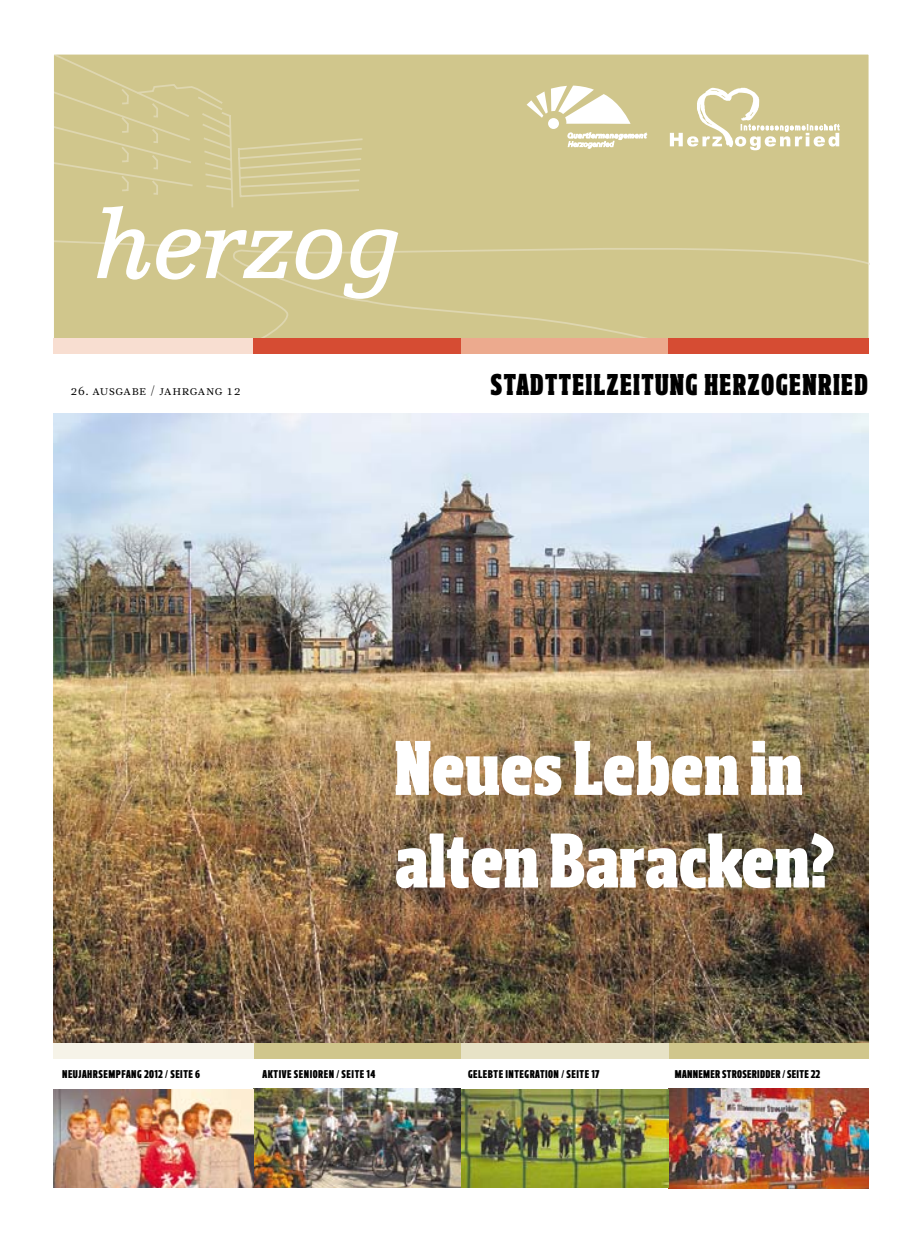
<style>
.page{position:relative;width:922px;height:1241px;background:#fff}
.page>*{position:absolute;margin:0;border:0;box-sizing:border-box;transform-origin:0 0}
.t1{font:77.12px/92.5px "Leitura Headline Serif";letter-spacing:.02em;color:#fff}
.t2{font:30px "Leitura Headline Serif";letter-spacing:.045em;color:#000}
.t3{font:12.5px "Leitura News Roman 1";letter-spacing:.025em;color:#000}
.t4{font:11.25px "Leitura Headline Sans";letter-spacing:.045em;color:#000}
.t5{font:11.25px "Leitura Headline Sans";letter-spacing:.025em;color:#000}
</style>
<div class="page">
<div style="left:53px;top:54px;width:815px;height:354px;background:#d0c68c"></div>
<svg style="left:55px;top:233px;width:812px;height:105px"></svg>
<svg style="left:55px;top:56px;width:308px;height:152px"></svg>
<div style="left:29px;top:338px;width:857px;height:90px;background:#fff"></div>
<svg style="left:97px;top:206px;width:53px;height:73px"></svg>
<svg style="left:156px;top:229px;width:242px;height:70px"></svg>
<div style="left:53px;top:338px;width:200px;height:15px;background:#f8ded1"></div>
<div style="left:253px;top:338px;width:208px;height:15px;background:#d64c33"></div>
<div style="left:461px;top:338px;width:207px;height:15px;background:#ecaa8e"></div>
<div style="left:668px;top:338px;width:200px;height:15px;background:#d64c33"></div>
<img style="left:53px;top:414px;width:815px;height:629px">
<div style="left:668px;top:1043px;width:200px;height:15px;background:#d0c68c"></div>
<div style="left:461px;top:1043px;width:207px;height:15px;background:#e7e2c6"></div>
<div style="left:253px;top:1043px;width:208px;height:15px;background:#d0c68c"></div>
<div style="left:53px;top:1043px;width:200px;height:15px;background:#f6f3e8"></div>
<svg style="left:526px;top:86px;width:104px;height:38px"></svg>
<div style="left:548px;top:118px;width:11px;height:11px;background:#fff;border-radius:50%"></div>
<svg style="left:567px;top:133px;width:79px;height:15px"></svg>
<svg style="left:669px;top:88px;width:170px;height:62px"></svg>
<img style="left:253px;top:1088px;width:615px;height:99px">
<img style="left:53px;top:1089px;width:200px;height:98px">
<p class="t3" style="left:70px;top:383px;width:172px">26. ausgabe / jahrgang 12</p>
<h2 class="t2" style="left:490px;top:366px;width:379px">Stadtteilzeitung Herzogenried</h2>
<h1 class="t1" style="left:394px;top:723px;width:442px">Neues Leben in alten Baracken?</h1>
<p class="t4" style="left:62px;top:1067px;width:139px">NEUJAHRSEMPFANG 2012 / SEITE 6</p>
<p class="t4" style="left:262px;top:1067px;width:114px">AKTIVE SENIOREN / SEITE 14</p>
<p class="t4" style="left:468px;top:1067px;width:133px">GELEBTE INTEGRATION / SEITE 17</p>
<p class="t4" style="left:674px;top:1067px;width:14px">MANNEMER</p>
<p class="t5" style="left:722px;top:1067px;width:99px">STROSERIDDER / SEITE 22</p>
</div>
